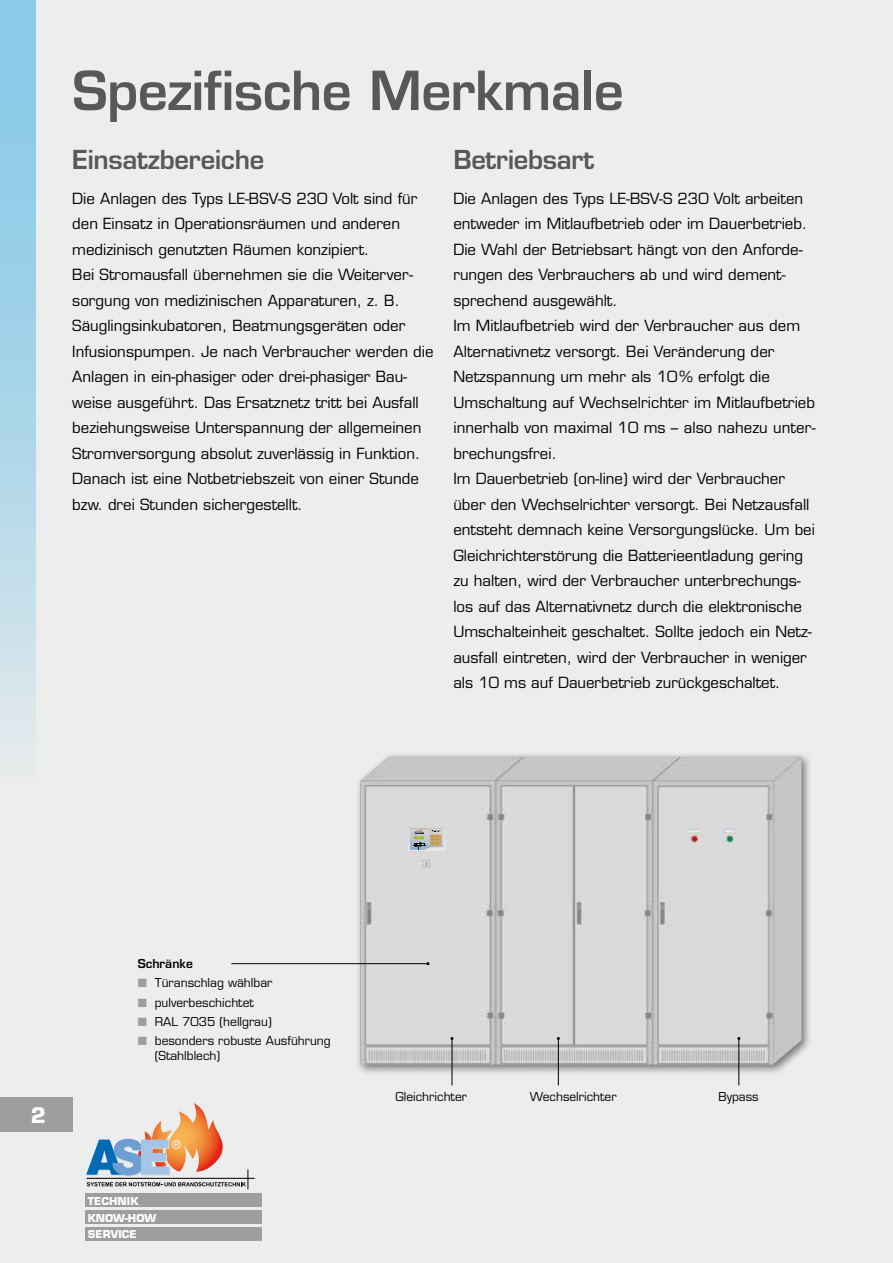
<style>
.page{position:relative;width:893px;height:1263px;background:#eceded}
.page>*{position:absolute;margin:0;border:0;box-sizing:border-box;transform-origin:0 0}
.t1{font:600 52.5px "Eurostile";letter-spacing:-.01em;color:#58585a}
.t2{font:600 25.5px "Eurostile";letter-spacing:-.01em;color:#58585a}
.t3{font:700 21px "Eurostile";color:#fff}
.t4{font:15px/25.5px "Eurostile";color:#000}
.t5{font:12px/15px "Eurostile";color:#000}
.t6{font:600 12px "Eurostile";color:#000}
.t7{font:700 10.65px/16.8px "Eurostile";color:#fff}
.s1{color:#9c9e9f}
</style>
<div class="page">
<div style="left:355px;top:752px;width:458px;height:324px;background:#000;opacity:.5"></div>
<img style="left:360px;top:757px;width:441px;height:308px">
<hr style="left:231px;top:963px;width:197px;height:1px;background:#000">
<hr style="left:452px;top:1038px;width:1px;height:47px;background:#000">
<hr style="left:558px;top:1038px;width:1px;height:47px;background:#000">
<hr style="left:738px;top:1038px;width:1px;height:47px;background:#000">
<div style="left:407px;top:828px;width:38px;height:23px;background:#d9dadb"></div>
<svg style="left:410px;top:829px;width:33px;height:5px"></svg>
<svg style="left:408px;top:834px;width:38px;height:16px"></svg>
<svg style="left:86px;top:1103px;width:170px;height:86px;background:#cfc5c0"></svg>
<div style="left:85px;top:1194px;width:176px;height:13px;background:#9c9e9f"></div>
<div style="left:85px;top:1211px;width:176px;height:13px;background:#9c9e9f"></div>
<div style="left:85px;top:1227px;width:176px;height:14px;background:#9c9e9f"></div>
<div style="left:0;top:0;width:35px;height:783px;background:linear-gradient(to bottom,#7dc6e7,#dee8ec)"></div>
<div style="left:0;top:1097px;width:72px;height:34px;background:#9c9e9f"></div>
<h1 class="t1" style="left:72px;top:58px;width:553px">Spezifische Merkmale</h1>
<h2 class="t2" style="left:72px;top:144px;width:193px">Einsatzbereiche</h2>
<p class="t4" style="left:72px;top:185px;width:363px">Die Anlagen des Typs LE-BSV-S 230 Volt sind für den Einsatz in Operationsräumen und anderen medizinisch genutzten Räumen konzipiert.<br>Bei Stromausfall übernehmen sie die Weiterver&shy;sorgung von medizinischen Apparaturen, z. B.<br>Säuglingsinkubatoren, Beatmungsgeräten oder Infusionspumpen. Je nach Verbraucher werden die Anlagen in ein-phasiger oder drei-phasiger Bau&shy;weise ausgeführt. Das Ersatznetz tritt bei Ausfall beziehungsweise Unterspannung der allgemeinen Stromversorgung absolut zuverlässig in Funktion.<br>Danach ist eine Notbetriebszeit von einer Stunde bzw. drei Stunden sichergestellt.</p>
<h2 class="t2" style="left:453px;top:144px;width:143px">Betriebsart</h2>
<p class="t4" style="left:453px;top:185px;width:364px">Die Anlagen des Typs LE-BSV-S 230 Volt arbeiten entweder im Mitlaufbetrieb oder im Dauerbetrieb.<br>Die Wahl der Betriebsart hängt von den Anforde&shy;rungen des Verbrauchers ab und wird dement&shy;sprechend ausgewählt.<br>Im Mitlaufbetrieb wird der Verbraucher aus dem Alternativnetz versorgt. Bei Veränderung der Netzspannung um mehr als 10% erfolgt die Umschaltung auf Wechselrichter im Mitlaufbetrieb innerhalb von maximal 10 ms – also nahezu unter&shy;brechungsfrei.<br>Im Dauerbetrieb (on-line) wird der Verbraucher über den Wechselrichter versorgt. Bei Netzausfall entsteht demnach keine Versorgungslücke. Um bei Gleichrichterstörung die Batterieentladung gering zu halten, wird der Verbraucher unterbrechungs&shy;los auf das Alternativnetz durch die elektronische Umschalteinheit geschaltet. Sollte jedoch ein Netz&shy;ausfall eintreten, wird der Verbraucher in weniger als 10 ms auf Dauerbetrieb zurückgeschaltet.</p>
<h3 class="t3" style="left:37px;top:1102px;width:17px">2</h3>
<h3 class="t3" style="left:31px;top:1102px;width:17px">2</h3>
<p class="t6" style="left:138px;top:956px;width:57px">Schränke</p>
<p class="t5" style="left:138px;top:976px;width:136px"><span class="s1">■</span> Türanschlag wählbar</p>
<p class="t5" style="left:138px;top:995px;width:118px"><span class="s1">■</span> pulverbeschichtet</p>
<p class="t5" style="left:138px;top:1014px;width:135px"><span class="s1">■</span> RAL 7035 (hellgrau)</p>
<p class="t5" style="left:155px;top:1033px;width:178px;text-indent:-17px"><span class="s1">■</span> besonders robuste Ausführung (Stahlblech)</p>
<p class="t7" style="left:88px;top:1192px;width:70px">TECHNIK<br>KNOW-HOW<br>SERVICE</p>
<p class="t5" style="left:395px;top:1089px;width:73px">Gleichrichter</p>
<p class="t5" style="left:530px;top:1089px;width:88px">Wechselrichter</p>
<p class="t5" style="left:718px;top:1089px;width:42px">Bypass</p>
</div>
